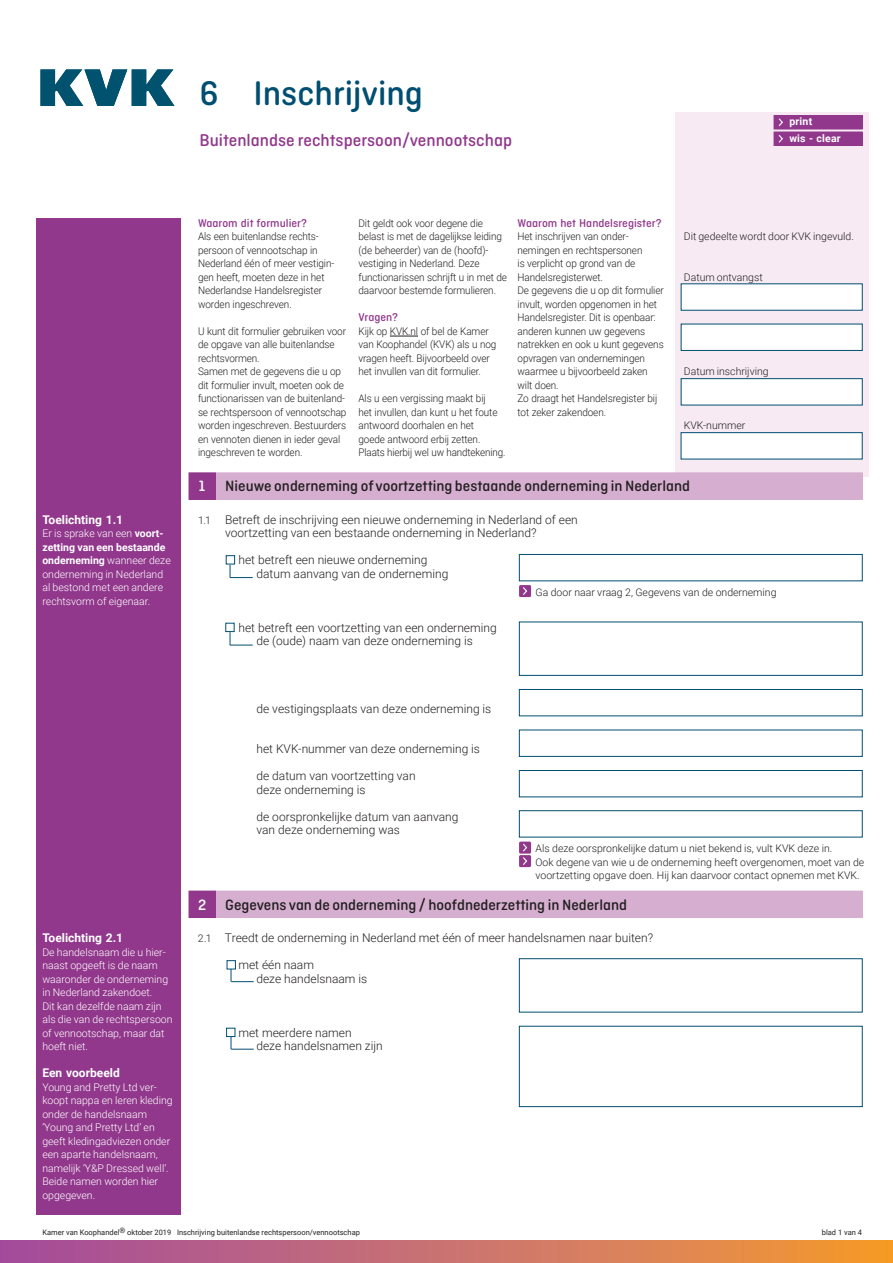
<style>
.page{position:relative;width:893px;height:1263px;background:#fff}
.page>*{position:absolute;margin:0;border:0;box-sizing:border-box;transform-origin:0 0}
.funktie_formulier{font:500 36px "Ciutadella Rounded";color:#004e71}
.doel_formulier{font:500 18px "Ciutadella Rounded";color:#91388c}
.hoofdstuk_titel{font:500 15.75px "Ciutadella Rounded";color:#231f20}
.hoofdstuk_titel_numm{font:500 15.75px "Ciutadella Rounded";color:#fff}
.brood{font:300 12px/13.5px "Roboto";color:#231f20}
.selectievraag{font:300 12px/13.5px "Roboto";color:#231f20}
.introductie_kopje_nw{font:500 12px "Ciutadella Rounded";color:#91388c}
.toelichting_kopje{font:700 12px "Roboto";color:#fff}
.introductie_brood_nw{font:300 10.5px/13.5px "Roboto";letter-spacing:-.01em;color:#231f20;scale:.95 1}
.toelichting_brood{font:300 10.5px/13.5px "Roboto";color:#fff}
.verwijzing_naar_vlgd{font:300 10.5px/13.5px "Roboto";color:#231f20}
.Dit_gedeelte_wordt{font:300 10.5px "Roboto";color:#231f20}
.introductie_brood_nw-2{font:300 10.5px "Roboto";letter-spacing:-.01em;color:#231f20;scale:.94 1}
.t1{font:700 10.5px "Roboto";letter-spacing:.02em;color:#fff}
.t2{font:7.5px "Roboto";color:#231f20}
.s1{font-weight:700}
.s2{font-size:10.5px}
</style>
<div class="page">
<div style="left:0;top:1240px;width:893px;height:23px;background:linear-gradient(to right,#a14ba4,#f49a34)"></div>
<div style="left:36px;top:219px;width:144px;height:996px;background:#91388c"></div>
<div style="left:675px;top:112px;width:193px;height:365px;background:#f7eaf3"></div>
<div style="left:681px;top:284px;width:181px;height:26px;background:#fff"></div>
<div style="left:681px;top:324px;width:181px;height:27px;background:#fff;border:1px solid #004e71"></div>
<div style="left:681px;top:378px;width:181px;height:27px;background:#fff;border:1px solid #004e71"></div>
<div style="left:681px;top:432px;width:181px;height:27px;background:#fff;border:1px solid #004e71"></div>
<div style="left:519px;top:622px;width:343px;height:54px;background:#fff;border:1px solid #004e71"></div>
<div style="left:519px;top:689px;width:343px;height:27px;background:#fff;border:1px solid #004e71"></div>
<div style="left:519px;top:730px;width:343px;height:27px;background:#fff;border:1px solid #004e71"></div>
<div style="left:519px;top:770px;width:343px;height:27px;background:#fff;border:1px solid #004e71"></div>
<div style="left:519px;top:554px;width:343px;height:27px;background:#fff;border:1px solid #004e71"></div>
<div style="left:519px;top:1026px;width:343px;height:81px;background:#fff;border:1px solid #004e71"></div>
<div style="left:519px;top:958px;width:343px;height:54px;background:#fff;border:1px solid #004e71"></div>
<div style="left:519px;top:810px;width:343px;height:27px;background:#fff;border:1px solid #004e71"></div>
<div style="left:519px;top:585px;width:12px;height:12px;background:#91388c;border-radius:2px"></div>
<div style="left:519px;top:842px;width:12px;height:12px;background:#91388c;border-radius:2px"></div>
<div style="left:519px;top:855px;width:12px;height:12px;background:#91388c;border-radius:2px"></div>
<svg style="left:522px;top:843px;width:6px;height:22px"></svg>
<svg style="left:523px;top:587px;width:4px;height:8px"></svg>
<svg style="left:230px;top:565px;width:23px;height:13px"></svg>
<svg style="left:230px;top:632px;width:23px;height:14px"></svg>
<div style="left:226px;top:623px;width:8px;height:9px;background:#fff;border:1px solid #004e71"></div>
<div style="left:226px;top:555px;width:9px;height:9px;background:#fff;border:1px solid #004e71"></div>
<div style="left:227px;top:960px;width:9px;height:9px;background:#fff;border:1px solid #004e71"></div>
<div style="left:226px;top:1028px;width:9px;height:9px;background:#fff;border:1px solid #004e71"></div>
<svg style="left:231px;top:969px;width:23px;height:13px"></svg>
<svg style="left:231px;top:1036px;width:23px;height:14px"></svg>
<div style="left:774px;top:132px;width:88px;height:14px;background:#91388c"></div>
<div style="left:774px;top:116px;width:88px;height:13px;background:#91388c"></div>
<div style="left:774px;top:115px;width:88px;height:14px;border:1px solid #91388c"></div>
<div style="left:774px;top:116px;width:14px;height:13px;background:#91388c"></div>
<svg style="left:778px;top:118px;width:5px;height:9px"></svg>
<svg style="left:778px;top:135px;width:5px;height:8px"></svg>
<svg style="left:41px;top:69px;width:133px;height:37px"></svg>
<div style="left:216px;top:473px;width:646px;height:26px;background:#d6aed0"></div>
<div style="left:216px;top:473px;width:646px;height:27px;border:1px solid #d6aed0"></div>
<div style="left:216px;top:891px;width:646px;height:26px;background:#d6aed0"></div>
<div style="left:216px;top:891px;width:646px;height:27px;border:1px solid #d6aed0"></div>
<svg style="left:390px;top:336px;width:28px;height:1px"></svg>
<div style="left:189px;top:473px;width:26px;height:26px;background:#91388c"></div>
<div style="left:189px;top:473px;width:27px;height:27px;border:1px solid #91388c"></div>
<div style="left:189px;top:891px;width:26px;height:26px;background:#91388c"></div>
<div style="left:189px;top:891px;width:27px;height:27px;border:1px solid #91388c"></div>
<h1 class="funktie_formulier" style="left:200px;top:73px;width:225px">6 Inschrijving</h1>
<h2 class="doel_formulier" style="left:200px;top:130px;width:314px">Buitenlandse rechtspersoon/vennootschap</h2>
<p class="t1" style="left:789px;top:114px;width:24px">print</p>
<p class="t1" style="left:789px;top:131px;width:53px">wis - clear</p>
<p class="introductie_kopje_nw" style="left:198px;top:216px;width:110px">Waarom dit formulier?</p>
<p class="introductie_brood_nw" style="left:198px;top:229px;width:145px">Als een buitenlandse rechts&shy;persoon of vennootschap in<br>Nederland één of meer vestigin&shy;gen heeft, moeten deze in het<br>Nederlandse Handelsregister worden ingeschreven.</p>
<p class="introductie_brood_nw" style="left:198px;top:324px;width:158px">U kunt dit formulier gebruiken voor de opgave van alle buitenlandse rechtsvormen.<br>Samen met de gegevens die u op dit formulier invult, moeten ook de functionarissen van de buitenland&shy;se rechtspersoon of vennootschap worden ingeschreven. Bestuurders en vennoten dienen in ieder geval ingeschreven te worden.</p>
<p class="introductie_brood_nw" style="left:358px;top:216px;width:158px">Dit geldt ook voor degene die belast is met de dagelijkse leiding (de beheerder) van de (hoofd)- vestiging in Nederland. Deze functionarissen schrijft u in met de daarvoor bestemde formulieren.</p>
<p class="introductie_kopje_nw" style="left:358px;top:310px;width:41px">Vragen?</p>
<p class="introductie_brood_nw" style="left:358px;top:324px;width:147px">Kijk op KVK.nl of bel de Kamer van Koophandel (KVK) als u nog vragen heeft. Bijvoorbeeld over het invullen van dit formulier.</p>
<p class="introductie_brood_nw" style="left:358px;top:391px;width:148px">Als u een vergissing maakt bij het invullen, dan kunt u het foute antwoord doorhalen en het goede antwoord erbij zetten.</p>
<p class="introductie_brood_nw-2" style="left:358px;top:445px;width:158px">Plaats hierbij wel uw handtekening.</p>
<p class="introductie_kopje_nw" style="left:518px;top:216px;width:145px">Waarom het Handelsregister?</p>
<p class="introductie_brood_nw" style="left:518px;top:229px;width:155px">Het inschrijven van onder&shy;nemingen en rechtspersonen<br>is verplicht op grond van de<br>Handelsregisterwet.<br>De gegevens die u op dit formulier invult, worden opgenomen in het<br>Handelsregister. Dit is openbaar: anderen kunnen uw gegevens natrekken en ook u kunt gegevens opvragen van ondernemingen waarmee u bijvoorbeeld zaken wilt doen.<br>Zo draagt het Handelsregister bij tot zeker zakendoen.</p>
<p class="Dit_gedeelte_wordt" style="left:684px;top:229px;width:172px">Dit gedeelte wordt door KVK ingevuld.</p>
<p class="Dit_gedeelte_wordt" style="left:684px;top:269px;width:80px">Datum ontvangst</p>
<p class="Dit_gedeelte_wordt" style="left:684px;top:364px;width:86px">Datum inschrijving</p>
<p class="Dit_gedeelte_wordt" style="left:684px;top:418px;width:63px">KVK-nummer</p>
<p class="toelichting_kopje" style="left:42px;top:511px;width:82px">Toelichting 1.1</p>
<p class="toelichting_brood" style="left:42px;top:526px;width:130px">Er is sprake van een <span class="s1">voort&shy;zetting van een bestaande onderneming</span> wanneer deze onderneming in Nederland al bestond met een andere rechtsvorm of eigenaar.</p>
<p class="toelichting_kopje" style="left:42px;top:929px;width:82px">Toelichting 2.1</p>
<p class="toelichting_brood" style="left:42px;top:945px;width:132px">De handelsnaam die u hier&shy;naast opgeeft is de naam waaronder de onderneming in Nederland zakendoet.<br>Dit kan dezelfde naam zijn als die van de rechtspersoon of vennootschap, maar dat hoeft niet.</p>
<p class="toelichting_kopje" style="left:42px;top:1064px;width:79px">Een voorbeeld</p>
<p class="toelichting_brood" style="left:42px;top:1080px;width:132px">Young and Pretty Ltd ver&shy;koopt nappa en leren kleding onder de handelsnaam ‘Young and Pretty Ltd’ en geeft kledingadviezen onder een aparte handelsnaam, namelijk ‘Y&amp;P Dressed well’.<br>Beide namen worden hier opgegeven.</p>
<h3 class="hoofdstuk_titel_numm" style="left:199px;top:477px;width:8px">1</h3>
<h3 class="hoofdstuk_titel" style="left:225px;top:477px;width:466px">Nieuwe onderneming of voortzetting bestaande onderneming in Nederland</h3>
<h4 class="selectievraag" style="left:225px;top:512px;width:354px;text-indent:-27px"><span class="s2">1.1</span> Betreft de inschrijving een nieuwe onderneming in Nederland of een voortzetting van een bestaande onderneming in Nederland?</h4>
<p class="brood" style="left:238px;top:553px;width:190px">het betreft een nieuwe onderneming</p>
<p class="brood" style="left:256px;top:566px;width:193px">datum aanvang van de onderneming</p>
<p class="verwijzing_naar_vlgd" style="left:536px;top:585px;width:243px">Ga door naar vraag 2, Gegevens van de onderneming</p>
<p class="brood" style="left:238px;top:620px;width:260px">het betreft een voortzetting van een onderneming</p>
<p class="brood" style="left:256px;top:634px;width:218px">de (oude) naam van deze onderneming is</p>
<h3 class="hoofdstuk_titel_numm" style="left:198px;top:896px;width:10px">2</h3>
<p class="brood" style="left:256px;top:701px;width:236px">de vestigingsplaats van deze onderneming is</p>
<p class="brood" style="left:256px;top:742px;width:225px">het KVK-nummer van deze onderneming is</p>
<p class="brood" style="left:256px;top:769px;width:161px">de datum van voortzetting van deze onderneming is</p>
<p class="brood" style="left:256px;top:809px;width:203px">de oorspronkelijke datum van aanvang van deze onderneming was</p>
<p class="verwijzing_naar_vlgd" style="left:536px;top:841px;width:298px">Als deze oorspronkelijke datum u niet bekend is, vult KVK deze in.</p>
<p class="verwijzing_naar_vlgd" style="left:536px;top:855px;width:330px">Ook degene van wie u de onderneming heeft overgenomen, moet van de voortzetting opgave doen. Hij kan daarvoor contact opnemen met KVK.</p>
<h3 class="hoofdstuk_titel" style="left:225px;top:896px;width:403px">Gegevens van de onderneming / hoofdnederzetting in Nederland</h3>
<h4 class="selectievraag" style="left:198px;top:931px;width:457px"><span class="s2">2.1</span> Treedt de onderneming in Nederland met één of meer handelsnamen naar buiten?</h4>
<p class="brood" style="left:238px;top:958px;width:77px">met één naam</p>
<p class="brood" style="left:256px;top:971px;width:112px">deze handelsnaam is</p>
<p class="brood" style="left:238px;top:1025px;width:115px">met meerdere namen</p>
<p class="brood" style="left:256px;top:1039px;width:128px">deze handelsnamen zijn</p>
<p class="t2" style="left:42px;top:1227px;width:319px">Kamer van Koophandel® oktober 2019 Inschrijving buitenlandse rechtspersoon/vennootschap</p>
<p class="t2" style="left:822px;top:1227px;width:42px">blad 1 van 4</p>
</div>
